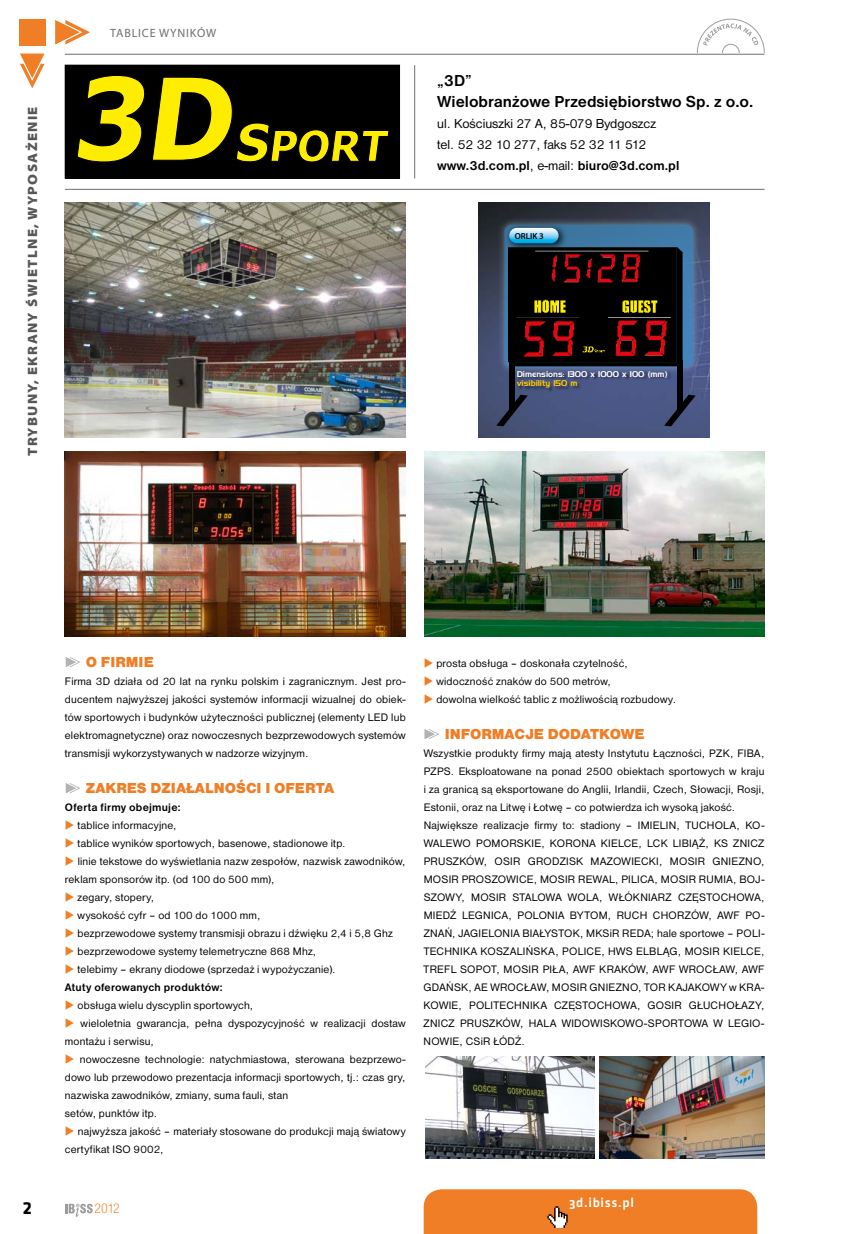
<style>
.page{position:relative;width:851px;height:1234px;background:#fff}
.page>*{position:absolute;margin:0;border:0;box-sizing:border-box;transform-origin:0 0}
.t1{font:700 18px "Klavika";color:#000}
.t2{font:700 16.5px/21px "Nimbus San DEE";color:#000}
.t3{font:15px "Nimbus San DEE Blac";color:#f07e26}
.t4{font:14.1px "Nimbus San DEE Ligh Cond";color:#f07e26}
.t5{font:13.5px/21px "Nimbus San DEE";color:#000}
.t6{font:900 semi-expanded 13.5px "Myriad Pro";letter-spacing:.1em;color:#575756}
.t7{font:13.5px "Klavika Medium OSF";letter-spacing:.05em;color:#fff}
.t8{font:12px "Myriad Pro";letter-spacing:.07em;color:#706f6f}
.t9{font:11.25px/18px "Nimbus San DEE";letter-spacing:.02em;color:#000}
.t10{font:700 11.25px "Nimbus San DEE";letter-spacing:.02em;color:#000}
.t11{font:600 8.7px "Myriad Pro";color:#000}
.t12{font:8.1px "Handel Gothic EU";color:#fff}
.t13{font:8.1px "Handel Gothic EU";color:#fc0}
.s1{font-weight:700}
.s2{color:#f07e26}
</style>
<div class="page">
<div style="left:19px;top:19px;width:27px;height:27px;background:#f07e26"></div>
<svg style="left:20px;top:53px;width:25px;height:35px"></svg>
<svg style="left:55px;top:20px;width:35px;height:25px"></svg>
<hr style="left:65px;top:189px;width:699px;height:1px;background:#706f6f">
<hr style="left:65px;top:54px;width:699px;height:1px;background:#706f6f">
<hr style="left:414px;top:65px;width:1px;height:113px;background:#706f6f">
<svg style="left:697px;top:19px;width:67px;height:33px"></svg>
<svg style="left:65px;top:1203px;width:28px;height:13px"></svg>
<div style="left:423px;top:1189px;width:334px;height:44px;background:#f07e26"></div>
<div style="left:65px;top:65px;width:334px;height:113px;background:#000"></div>
<svg style="left:77px;top:75px;width:312px;height:87px"></svg>
<svg style="left:65px;top:657px;width:15px;height:10px"></svg>
<svg style="left:65px;top:783px;width:15px;height:10px"></svg>
<svg style="left:424px;top:729px;width:15px;height:10px"></svg>
<img style="left:424px;top:451px;width:340px;height:185px">
<img style="left:65px;top:451px;width:340px;height:185px">
<img style="left:425px;top:1056px;width:169px;height:102px">
<img style="left:599px;top:1056px;width:165px;height:102px">
<img style="left:65px;top:202px;width:340px;height:235px">
<img style="left:479px;top:202px;width:230px;height:235px">
<img style="left:494px;top:214px;width:210px;height:164px">
<img style="left:502px;top:220px;width:68px;height:34px">
<svg style="left:504px;top:225px;width:189px;height:142px;background:#28252a"></svg>
<svg style="left:664px;top:394px;width:31px;height:32px"></svg>
<div style="left:676px;top:360px;width:6px;height:52px;background:#000"></div>
<svg style="left:496px;top:394px;width:31px;height:32px"></svg>
<div style="left:509px;top:360px;width:5px;height:52px;background:#000"></div>
<img style="left:516px;top:369px;width:156px;height:24px">
<p class="t6" style="left:25px;top:456px;width:351px;rotate:-90deg">TRYBUNY, EKRANY ŚWIETLNE, WYPOSAŻENIE</p>
<p class="t8" style="left:110px;top:25px;width:107px">TABLICE WYNIKÓW</p>
<h2 class="t2" style="left:437px;top:70px;width:317px">„3D”<br>Wielobranżowe Przedsiębiorstwo Sp. z o.o.</h2>
<p class="t5" style="left:437px;top:113px;width:243px">ul. Kościuszki 27 A, 85-079 Bydgoszcz<br>tel. 52 32 10 277, faks 52 32 11 512 <span class="s1">www.3d.com.pl</span>, e-mail: <span class="s1">biuro@3d.com.pl</span></p>
<p class="t11" style="left:514px;top:230px;width:31px">ORLIK 3</p>
<p class="t12" style="left:516px;top:368px;width:152px">Dimensions: 1300 x 1000 x 100 (mm)</p>
<p class="t13" style="left:516px;top:378px;width:62px">visibility 150 m</p>
<h3 class="t3" style="left:86px;top:652px;width:69px">O FIRMIE</h3>
<p class="t9" style="left:65px;top:671px;width:342px;text-align:justify">Firma 3D działa od 20 lat na rynku polskim i zagranicznym. Jest pro&shy;ducentem najwyższej jakości systemów informacji wizualnej do obiek&shy;tów sportowych i budynków użyteczności publicznej (elementy LED lub elektromagnetyczne) oraz nowoczesnych bezprzewodowych systemów transmisji wykorzystywanych w nadzorze wizyjnym.</p>
<h3 class="t3" style="left:86px;top:778px;width:250px">ZAKRES DZIAŁALNOŚCI I OFERTA</h3>
<p class="t10" style="left:65px;top:800px;width:117px">Oferta firmy obejmuje:</p>
<p class="t9" style="left:65px;top:815px;width:113px"><span class="s2">◆</span> tablice informacyjne,</p>
<p class="t9" style="left:65px;top:833px;width:282px"><span class="s2">◆</span> tablice wyników sportowych, basenowe, stadionowe itp.</p>
<p class="t9" style="left:65px;top:851px;width:342px"><span class="s2">◆</span> linie tekstowe do wyświetlania nazw zespołów, nazwisk zawodników, reklam sponsorów itp. (od 100 do 500 mm),</p>
<p class="t9" style="left:65px;top:887px;width:91px"><span class="s2">◆</span> zegary, stopery,</p>
<p class="t9" style="left:65px;top:905px;width:197px"><span class="s2">◆</span> wysokość cyfr – od 100 do 1000 mm,</p>
<p class="t9" style="left:65px;top:923px;width:329px"><span class="s2">◆</span> bezprzewodowe systemy transmisji obrazu i dźwięku 2,4 i 5,8 Ghz</p>
<p class="t9" style="left:65px;top:941px;width:253px"><span class="s2">◆</span> bezprzewodowe systemy telemetryczne 868 Mhz,</p>
<p class="t9" style="left:65px;top:959px;width:272px"><span class="s2">◆</span> telebimy – ekrany diodowe (sprzedaż i wypożyczanie).<br><span class="s1">Atuty oferowanych produktów:</span></p>
<p class="t9" style="left:65px;top:995px;width:190px"><span class="s2">◆</span> obsługa wielu dyscyplin sportowych,</p>
<p class="t9" style="left:65px;top:1013px;width:342px"><span class="s2">◆</span> wieloletnia gwarancja, pełna dyspozycyjność w realizacji dostaw montażu i serwisu,</p>
<p class="t9" style="left:65px;top:1049px;width:342px"><span class="s2">◆</span> nowoczesne technologie: natychmiastowa, sterowana bezprzewo&shy;dowo lub przewodowo prezentacja informacji sportowych, tj.: czas gry, nazwiska zawodników, zmiany, suma fauli, stan<br>setów, punktów itp.</p>
<p class="t9" style="left:65px;top:1121px;width:342px"><span class="s2">◆</span> najwyższa jakość – materiały stosowane do produkcji mają światowy certyfikat ISO 9002,</p>
<p class="t9" style="left:423px;top:653px;width:205px"><span class="s2">◆</span> prosta obsługa – doskonała czytelność,</p>
<p class="t9" style="left:423px;top:671px;width:189px"><span class="s2">◆</span> widoczność znaków do 500 metrów,</p>
<p class="t9" style="left:423px;top:689px;width:254px"><span class="s2">◆</span> dowolna wielkość tablic z możliwością rozbudowy.</p>
<h3 class="t3" style="left:444px;top:724px;width:11px">INFORMAC</h3>
<h3 class="t3" style="left:525px;top:724px;width:34px">JE DODATKO</h3>
<h3 class="t3" style="left:620px;top:724px;width:24px">WE</h3>
<p class="t9" style="left:423px;top:743px;width:342px">Wszystkie produkty firmy mają atesty Instytutu Łączności, PZK, FIBA, PZPS. Eksploatowane na ponad 2500 obiektach sportowych w kraju i za granicą są eksportowane do Anglii, Irlandii, Czech, Słowacji, Rosji, Estonii, oraz na Litwę i Łotwę – co potwierdza ich wysoką jakość.<br>Największe realizacje firmy to: stadiony – Imielin</p>
<p class="t9" style="left:676px;top:815px;width:47px">, tuchola</p>
<p class="t9" style="left:736px;top:815px;width:29px">, ko -</p>
<p class="t9" style="left:423px;top:833px;width:342px;text-align:justify;text-indent:118px">, KORONA KIELCE, LCK LIBIĄŻ, KS ZNICZ PRUSZKÓW, OSIR GRODZISK MAZOWIECKI, MOSIR GNIEZNO, MOSIR PROSZOWICE, MOSIR REWAL, PILICA, MOSIR RUMIA, BOJ-SZOWY, MOSIR STALOWA WOLA, WŁÓKNIARZ CZĘSTOCHOWA, MIEDŹ LEGNICA, POLONIA BYTOM, RUCH CHORZÓW, AWF PO-ZNAŃ, JAGIELONIA BIAŁYSTOK, MKSiR REDA; hale sportowe – Poli - technika</p>
<p class="t9" style="left:423px;top:833px;width:9px">walewo</p>
<p class="t9" style="left:476px;top:833px;width:9px">pomorskie</p>
<p class="t9" style="left:480px;top:941px;width:8px">koszalińska</p>
<p class="t9" style="left:555px;top:941px;width:15px">, police</p>
<p class="t9" style="left:423px;top:941px;width:342px;text-align:justify;text-indent:178px">, HWS ELBLĄG, MOSIR KIELCE, TREFL SOPOT, MOSIR PIŁA, AWF KRAKÓW, AWF WROCŁAW, AWF GDAŃSK, AE WROCŁAW, MOSIR GNIEZNO, TOR KAJAKOWY w KRA-KOWIE, POLITECHNIKA CZĘSTOCHOWA, GOSIR GŁUCHOŁAZY, ZNICZ PRUSZKÓW, HALA WIDOWISKOWO-SPORTOWA W LEGIO-NOWIE, CSiR ŁÓDŹ.</p>
<h1 class="t1" style="left:23px;top:1197px;width:11px">2</h1>
<p class="t4" style="left:94px;top:1200px;width:27px">2012</p>
<p class="t7" style="left:569px;top:1194px;width:66px">3d.ibiss.pl</p>
</div>
